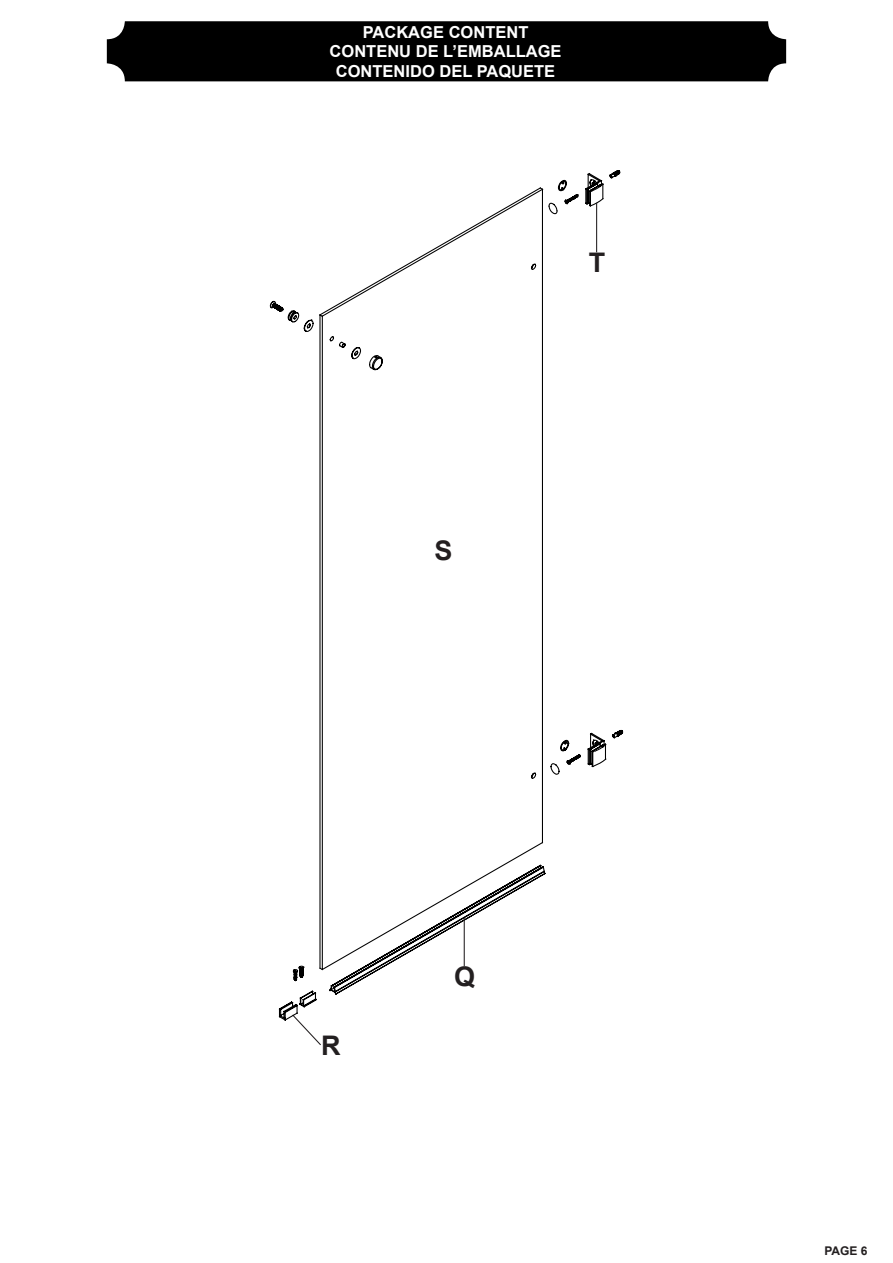
<style>
.page{position:relative;width:893px;height:1263px;background:#fff}
.page>*{position:absolute;margin:0;border:0;box-sizing:border-box;transform-origin:0 0}
.t1{font:700 27px "Arial";color:#231f20}
.t2{font:700 16.5px "Arial";color:#fff}
.t3{font:700 12px "Arial";color:#231f20}
</style>
<div class="page">
<div style="left:107px;top:21px;width:679px;height:60px;background:#000;border-radius:18px"></div>
<svg style="left:269px;top:179px;width:335px;height:814px"></svg>
<hr style="left:596px;top:203px;width:1px;height:49px;background:#231f20">
<hr style="left:464px;top:918px;width:1px;height:48px;background:#231f20">
<svg style="left:278px;top:990px;width:44px;height:56px"></svg>
<p class="t2" style="left:363px;top:20px;width:167px">PACKAGE CONTENT</p>
<p class="t2" style="left:330px;top:40px;width:233px">CONTENU DE L’EMBALLAGE</p>
<p class="t2" style="left:336px;top:60px;width:221px">CONTENIDO DEL PAQUETE</p>
<p class="t1" style="left:589px;top:243px;width:18px">T</p>
<p class="t1" style="left:434px;top:531px;width:20px">S</p>
<p class="t1" style="left:321px;top:1026px;width:21px">R</p>
<p class="t1" style="left:454px;top:957px;width:23px">Q</p>
<p class="t3" style="left:824px;top:1242px;width:45px">PAGE 6</p>
</div>
